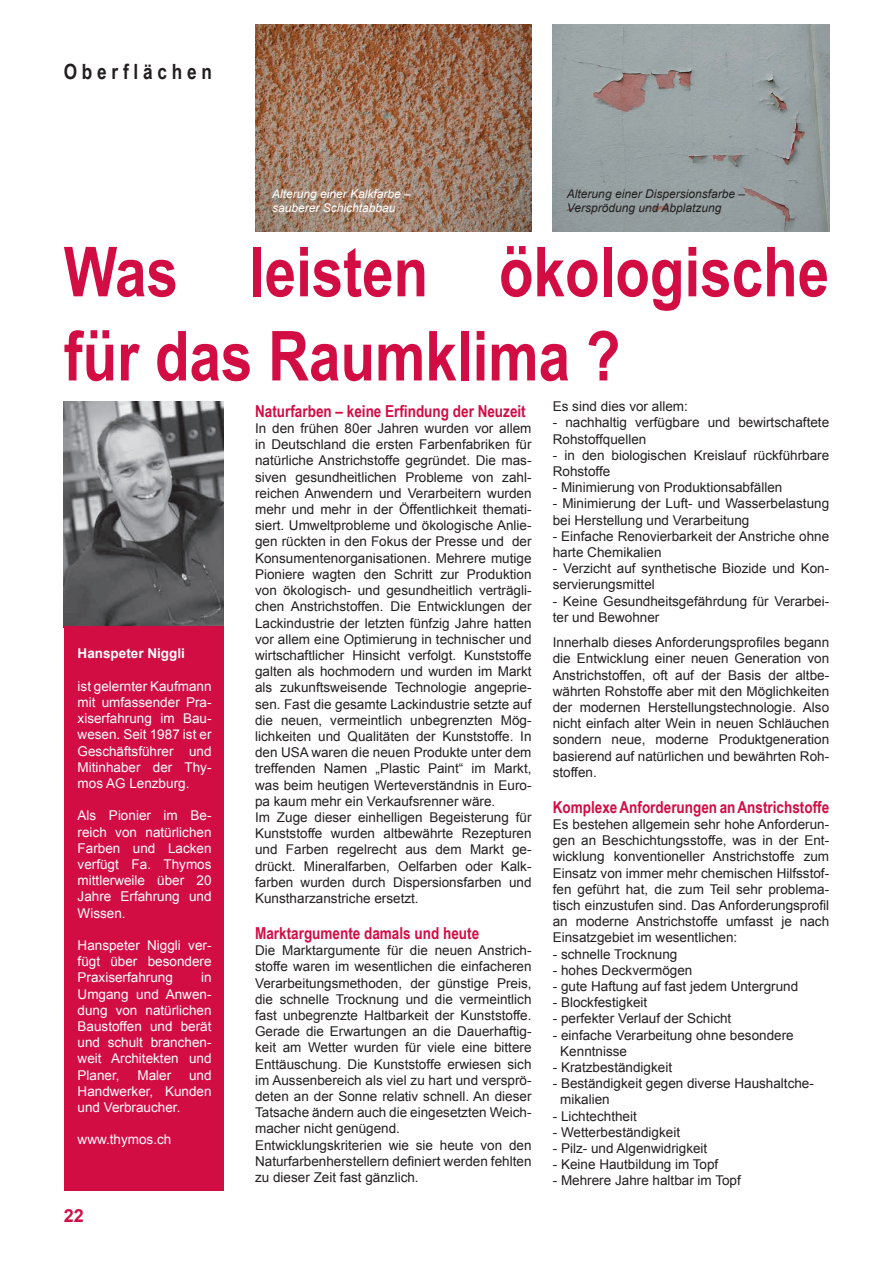
<style>
.page{position:relative;width:893px;height:1263px;background:#fff}
.page>*{position:absolute;margin:0;border:0;box-sizing:border-box;transform-origin:0 0}
.t1{font:700 69px "Arial Narrow";color:#d20d44}
.t2{font:700 21px "Arial Narrow";color:#231f20}
.t3{font:700 18px "Arial";color:#d20d44}
.t4{font:700 16.5px "Arial Narrow";color:#d20d44}
.t5{font:13.5px/16.2px "Arial";color:#231f20}
.t6{font:13.5px/16.2px "Arial";color:#fff;text-align:justify}
.t7{font:700 13.5px "Arial";color:#fff}
.t8{font:italic 12px/14.4px "Arial";color:#231f20}
.t9{font:italic 12px/14.4px "Arial";color:#fff}
</style>
<div class="page">
<img style="left:64px;top:401px;width:159px;height:225px">
<div style="left:64px;top:626px;width:159px;height:565px;background:#d20d44"></div>
<img style="left:553px;top:24px;width:276px;height:208px">
<img style="left:255px;top:24px;width:276px;height:208px">
<h2 class="t2" style="left:64px;top:56px;width:150px">O b e r f l ä c h e n</h2>
<p class="t9" style="left:272px;top:187px;width:140px">Alterung einer Kalkfarbe – sauberer Schichtabbau</p>
<p class="t8" style="left:567px;top:187px;width:180px">Alterung einer Dispersionsfarbe –<br>Versprödung und Abplatzung</p>
<h1 class="t1" style="left:64px;top:220px;width:767px">Was leisten ökologische</h1>
<h1 class="t1" style="left:64px;top:304px;width:558px">für das Raumklima ?</h1>
<p class="t4" style="left:255px;top:399px;width:272px">Naturfarben – keine Erfindung der Neuzeit</p>
<p class="t5" style="left:255px;top:420px;width:278px">In den frühen 80er Jahren wurden vor allem in Deutschland die ersten Farbenfabriken für natürliche Anstrichstoffe gegründet. Die mas&shy;siven gesundheitlichen Probleme von zahl&shy;reichen Anwendern und Verarbeitern wurden mehr und mehr in der Öffentlichkeit themati&shy;siert. Umweltprobleme und ökologische Anlie&shy;gen rückten in den Fokus der Presse und der Konsumentenorganisationen. Mehrere mutige Pioniere wagten den Schritt zur Produktion von ökologisch- und gesundheitlich verträgli&shy;chen Anstrichstoffen. Die Entwicklungen der Lackindustrie der letzten fünfzig Jahre hatten vor allem eine Optimierung in technischer und wirtschaftlicher Hinsicht verfolgt. Kunststoffe galten als hochmodern und wurden im Markt als zukunftsweisende Technologie angeprie&shy;sen. Fast die gesamte Lackindustrie setzte auf die neuen, vermeintlich unbegrenzten Mög&shy;lichkeiten und Qualitäten der Kunststoffe. In den USA waren die neuen Produkte unter dem treffenden Namen „Plastic Paint“ im Markt, was beim heutigen Werteverständnis in Euro&shy;pa kaum mehr ein Verkaufsrenner wäre.<br>Im Zuge dieser einhelligen Begeisterung für Kunststoffe wurden altbewährte Rezepturen und Farben regelrecht aus dem Markt ge&shy;drückt. Mineralfarben, Oelfarben oder Kalk&shy;farben wurden durch Dispersionsfarben und Kunstharzanstriche ersetzt.</p>
<p class="t4" style="left:255px;top:921px;width:226px">Marktargumente damals und heute</p>
<p class="t5" style="left:255px;top:942px;width:278px">Die Marktargumente für die neuen Anstrich&shy;stoffe waren im wesentlichen die einfacheren Verarbeitungsmethoden, der günstige Preis, die schnelle Trocknung und die vermeintlich fast unbegrenzte Haltbarkeit der Kunststoffe.<br>Gerade die Erwartungen an die Dauerhaftig&shy;keit am Wetter wurden für viele eine bittere Enttäuschung. Die Kunststoffe erwiesen sich im Aussenbereich als viel zu hart und versprö&shy;deten an der Sonne relativ schnell. An dieser Tatsache ändern auch die eingesetzten Weich&shy;macher nicht genügend.<br>Entwicklungskriterien wie sie heute von den Naturfarbenherstellern definiert werden fehlten zu dieser Zeit fast gänzlich.</p>
<p class="t5" style="left:553px;top:399px;width:137px">Es sind dies vor allem:</p>
<p class="t5" style="left:553px;top:415px;width:278px">- nachhaltig verfügbare und bewirtschaftete<br>Rohstoffquellen</p>
<p class="t5" style="left:553px;top:447px;width:278px">- in den biologischen Kreislauf rückführbare<br>Rohstoffe</p>
<p class="t5" style="left:553px;top:480px;width:231px">- Minimierung von Produktionsabfällen</p>
<p class="t5" style="left:553px;top:496px;width:278px">- Minimierung der Luft- und Wasserbelastung bei Herstellung und Verarbeitung</p>
<p class="t5" style="left:553px;top:528px;width:278px">- Einfache Renovierbarkeit der Anstriche ohne harte Chemikalien</p>
<p class="t5" style="left:553px;top:561px;width:278px">- Verzicht auf synthetische Biozide und Kon&shy;servierungsmittel</p>
<p class="t5" style="left:553px;top:593px;width:278px">- Keine Gesundheitsgefährdung für Verarbei&shy;ter und Bewohner</p>
<p class="t5" style="left:553px;top:634px;width:278px;text-align:justify">Innerhalb dieses Anforderungsprofiles begann die Entwicklung einer neuen Generation von Anstrichstoffen, oft auf der Basis der altbe&shy;währten Rohstoffe aber mit den Möglichkeiten der modernen Herstellungstechnologie. Also nicht einfach alter Wein in neuen Schläuchen sondern neue, moderne Produktgeneration basierend auf natürlichen und bewährten Roh&shy;stoffen.</p>
<p class="t4" style="left:553px;top:794px;width:278px">Komplexe Anforderungen an Anstrichstoffe</p>
<p class="t5" style="left:553px;top:816px;width:278px;text-align:justify">Es bestehen allgemein sehr hohe Anforderun&shy;gen an Beschichtungsstoffe, was in der Ent&shy;wicklung konventioneller Anstrichstoffe zum Einsatz von immer mehr chemischen Hilfsstof&shy;fen geführt hat, die zum Teil sehr problema&shy;tisch einzustufen sind. Das Anforderungsprofil an moderne Anstrichstoffe umfasst je nach Einsatzgebiet im wesentlichen:</p>
<p class="t5" style="left:553px;top:946px;width:126px">- schnelle Trocknung</p>
<p class="t5" style="left:553px;top:962px;width:141px">- hohes Deckvermögen</p>
<p class="t5" style="left:553px;top:978px;width:247px">- gute Haftung auf fast jedem Untergrund</p>
<p class="t5" style="left:553px;top:994px;width:96px">- Blockfestigkeit</p>
<p class="t5" style="left:553px;top:1011px;width:180px">- perfekter Verlauf der Schicht</p>
<p class="t5" style="left:560px;top:1027px;width:235px;text-indent:-8px">- einfache Verarbeitung ohne besondere<br>Kenntnisse</p>
<p class="t5" style="left:553px;top:1059px;width:121px">- Kratzbeständigkeit</p>
<p class="t5" style="left:560px;top:1075px;width:255px;text-indent:-8px">- Beständigkeit gegen diverse Haushaltche&shy;mikalien</p>
<p class="t5" style="left:553px;top:1108px;width:86px">- Lichtechtheit</p>
<p class="t5" style="left:553px;top:1124px;width:129px">- Wetterbeständigkeit</p>
<p class="t5" style="left:553px;top:1140px;width:156px">- Pilz- und Algenwidrigkeit</p>
<p class="t5" style="left:553px;top:1156px;width:167px">- Keine Hautbildung im Topf</p>
<p class="t5" style="left:553px;top:1173px;width:190px">- Mehrere Jahre haltbar im Topf</p>
<p class="t7" style="left:78px;top:645px;width:109px">Hanspeter Niggli</p>
<p class="t6" style="left:78px;top:678px;width:135px">ist gelernter Kaufmann mit umfassender Pra&shy;xiserfahrung im Bau&shy;wesen. Seit 1987 ist er Geschäftsführer und Mitinhaber der Thy&shy;mos AG Lenzburg.</p>
<p class="t6" style="left:78px;top:808px;width:135px">Als Pionier im Be&shy;reich von natürlichen Farben und Lacken verfügt Fa. Thymos mittlerweile über 20<br>Jahre Erfahrung und Wissen.</p>
<p class="t6" style="left:78px;top:937px;width:135px">Hanspeter Niggli ver&shy;fügt über besondere Praxiserfahrung</p>
<p class="t6" style="left:78px;top:970px;width:135px;text-indent:123px">in Umgang und Anwen&shy;dung von natürlichen Baustoffen und berät und schult branchen&shy;weit Architekten und Planer,</p>
<p class="t6" style="left:78px;top:1067px;width:135px;text-indent:111px">und Handwerker, Kunden und Verbraucher.</p>
<p class="t6" style="left:78px;top:1132px;width:95px">www.thymos.ch</p>
<p class="t6" style="left:137px;top:1067px;width:35px">Maler</p>
<h3 class="t3" style="left:64px;top:1204px;width:22px">22</h3>
</div>
